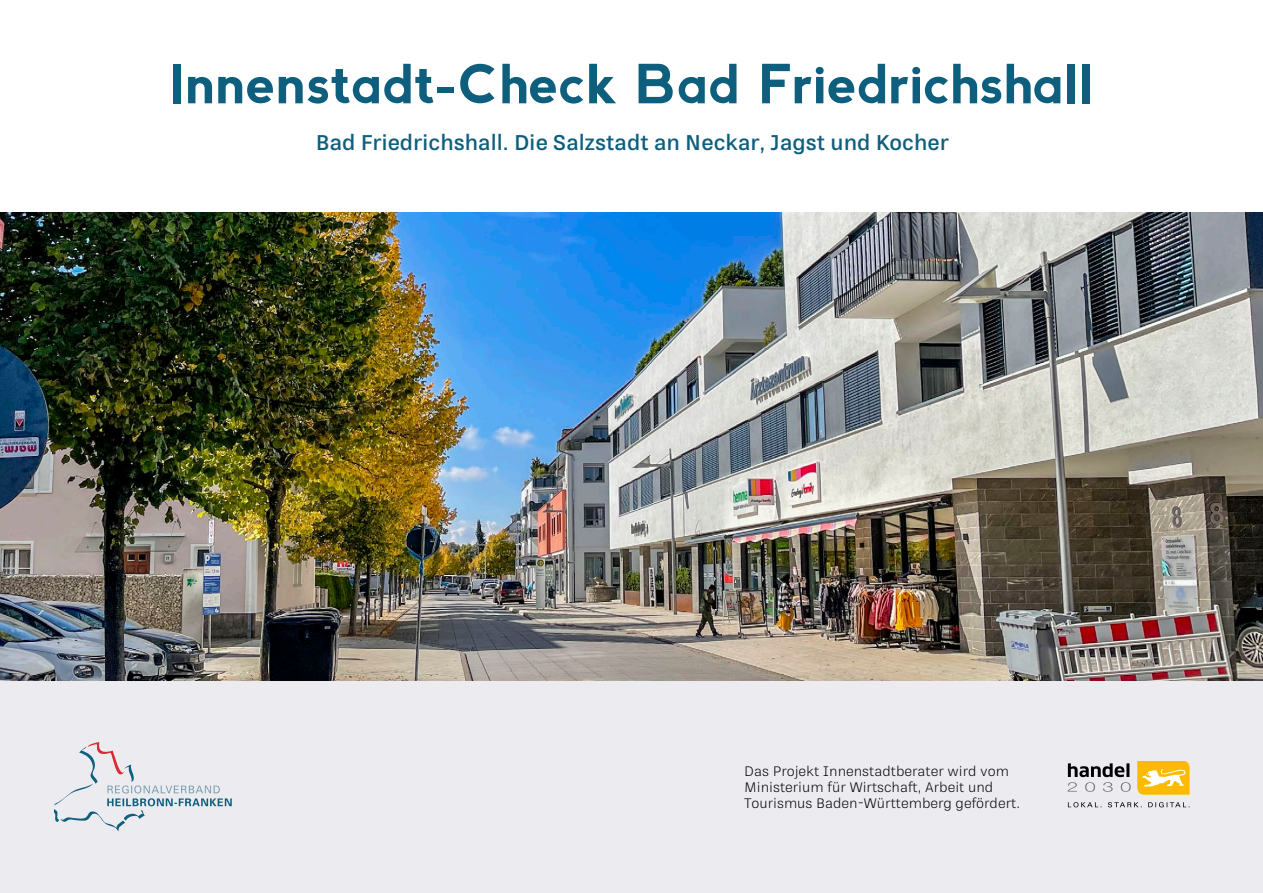
<style>
.page{position:relative;width:1263px;height:893px;background:#fff}
.page>*{position:absolute;margin:0;border:0;box-sizing:border-box;transform-origin:0 0}
.t1{font:54px "Abside";color:#0e5f7d}
.t2{font:700 21px "RNS Sisma";color:#0e5f7d}
.t3{font:13.5px/16.2px "RNS Sisma";color:#000}
</style>
<div class="page">
<div style="left:0;top:680px;width:1263px;height:213px;background:#ececf0"></div>
<svg style="left:54px;top:742px;width:178px;height:89px"></svg>
<img style="left:0;top:213px;width:1263px;height:467px">
<svg style="left:1068px;top:802px;width:121px;height:5px"></svg>
<svg style="left:1137px;top:761px;width:52px;height:34px;background:#fcc93a"></svg>
<svg style="left:1067px;top:763px;width:64px;height:29px"></svg>
<h1 class="t1" style="left:170px;top:48px;width:926px">Innenstadt-Check Bad Friedrichshall</h1>
<h2 class="t2" style="left:316px;top:129px;width:634px">Bad Friedrichshall. Die Salzstadt an Neckar, Jagst und Kocher</h2>
<p class="t3" style="left:744px;top:763px;width:277px">Das Projekt Innenstadtberater wird vom<br>Ministerium für Wirtschaft, Arbeit und<br>Tourismus Baden-Württemberg gefördert.</p>
</div>
